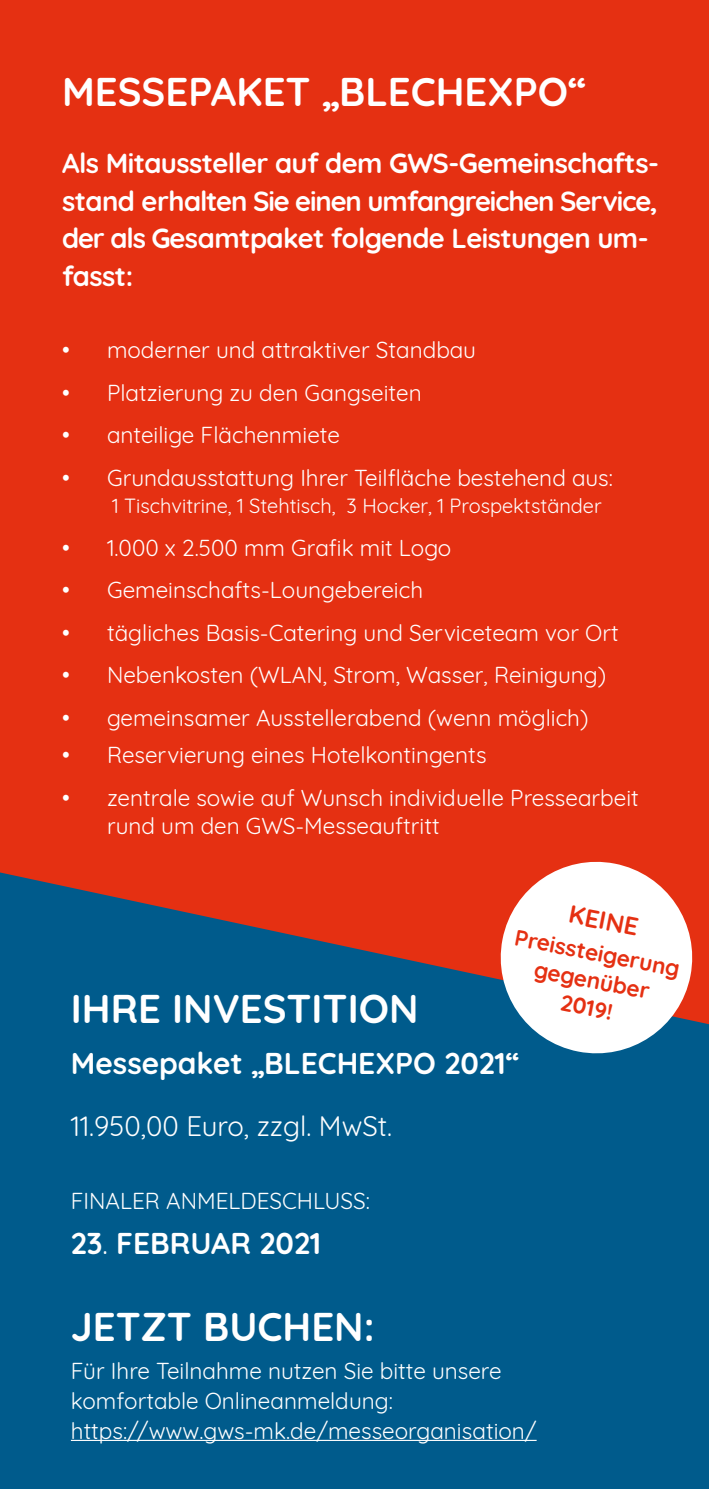
<style>
.page{position:relative;width:709px;height:1489px;background:#fff}
.page>*{position:absolute;margin:0;border:0;box-sizing:border-box;transform-origin:0 0}
.Copy{font:700 40px "Quicksand";color:#fff}
.Copy-2{font:700 30px "Quicksand";color:#fff}
.Copy-3{font:700 27.5px/37.5px "Quicksand";letter-spacing:-.02em;color:#fff}
.Copy-4{font:27.5px "Quicksand";color:#fff}
.Headline{font:700 25px "Quicksand";color:#e53012}
.Copy-5{font:22.5px/27.5px "Quicksand";color:#fff}
.Headline-2{font:700 22.5px "Quicksand";color:#e53012}
.Copy-6{font:20px "Quicksand";color:#fff}
.s1{font-weight:400}
</style>
<div class="page">
<div style="left:0;top:0;width:709px;height:1488px;background:#e53012"></div>
<svg style="left:0;top:872px;width:709px;height:616px;fill:#005b8c"></svg>
<hr style="left:71px;top:1439px;width:465px;height:1px;background:#fff">
<svg style="left:492px;top:861px;width:208px;height:200px;fill:#fff"></svg>
<p class="Copy" style="left:62px;top:58px;width:526px">MESSEPAKET „BLECHEXPO“</p>
<p class="Copy-3" style="left:62px;top:142px;width:598px">Als Mitaussteller auf dem GWS-Gemeinschafts&shy;stand erhalten Sie einen umfangreichen Service, der als Gesamtpaket folgende Leistungen um&shy;fasst:</p>
<p class="Copy-5" style="left:62px;top:334px;width:415px">• moderner und attraktiver Standbau</p>
<p class="Copy-5" style="left:62px;top:376px;width:361px">• Platzierung zu den Gangseiten</p>
<p class="Copy-5" style="left:62px;top:419px;width:279px">• anteilige Flächenmiete</p>
<p class="Copy-5" style="left:62px;top:461px;width:552px">• Grundausstattung Ihrer Teilfläche bestehend aus:</p>
<p class="Copy-6" style="left:112px;top:490px;width:491px">1 Tischvitrine, 1 Stehtisch, 3 Hocker, 1 Prospektständer</p>
<p class="Copy-5" style="left:62px;top:531px;width:391px">• 1.000 x 2.500 mm Grafik mit Logo</p>
<p class="Copy-5" style="left:62px;top:574px;width:362px">• Gemeinschafts-Loungebereich</p>
<p class="Copy-5" style="left:62px;top:616px;width:558px">• tägliches Basis-Catering und Serviceteam vor Ort</p>
<p class="Copy-5" style="left:62px;top:659px;width:545px">• Nebenkosten (WLAN, Strom, Wasser, Reinigung)</p>
<p class="Copy-5" style="left:62px;top:701px;width:528px">• gemeinsamer Ausstellerabend (wenn möglich)</p>
<p class="Copy-5" style="left:62px;top:739px;width:426px">• Reservierung eines Hotelkontingents</p>
<p class="Copy-5" style="left:107px;top:781px;width:533px;text-indent:-45px">• zentrale sowie auf Wunsch individuelle Pressearbeit rund um den GWS-Messeauftritt</p>
<p class="Headline" style="left:573px;top:893px;width:72px;rotate:11deg">KEINE</p>
<p class="Headline-2" style="left:518px;top:918px;width:169px;rotate:11deg">Preissteigerung</p>
<p class="Headline-2" style="left:538px;top:950px;width:119px;rotate:11deg">gegenüber</p>
<p class="Headline-2" style="left:564px;top:983px;width:54px;rotate:11deg">2019!</p>
<p class="Copy" style="left:71px;top:976px;width:349px">IHRE INVESTITION</p>
<p class="Copy-2" style="left:71px;top:1037px;width:450px">Messepaket „BLECHEXPO 2021“</p>
<p class="Copy-4" style="left:71px;top:1104px;width:323px">11.950,00 Euro, zzgl. MwSt.</p>
<p class="Copy-5" style="left:71px;top:1184px;width:300px">FINALER ANMELDESCHLUSS:</p>
<p class="Copy-2" style="left:71px;top:1217px;width:252px">23<span class="s1">.</span> FEBRUAR 2021</p>
<p class="Copy" style="left:71px;top:1293px;width:305px">JETZT BUCHEN:</p>
<p class="Copy-5" style="left:71px;top:1354px;width:432px">Für Ihre Teilnahme nutzen Sie bitte unsere</p>
<p class="Copy-5" style="left:71px;top:1384px;width:323px">komfortable Onlineanmeldung:</p>
<p class="Copy-5" style="left:71px;top:1414px;width:467px">https://www.gws-mk.de/messeorganisation/</p>
</div>
